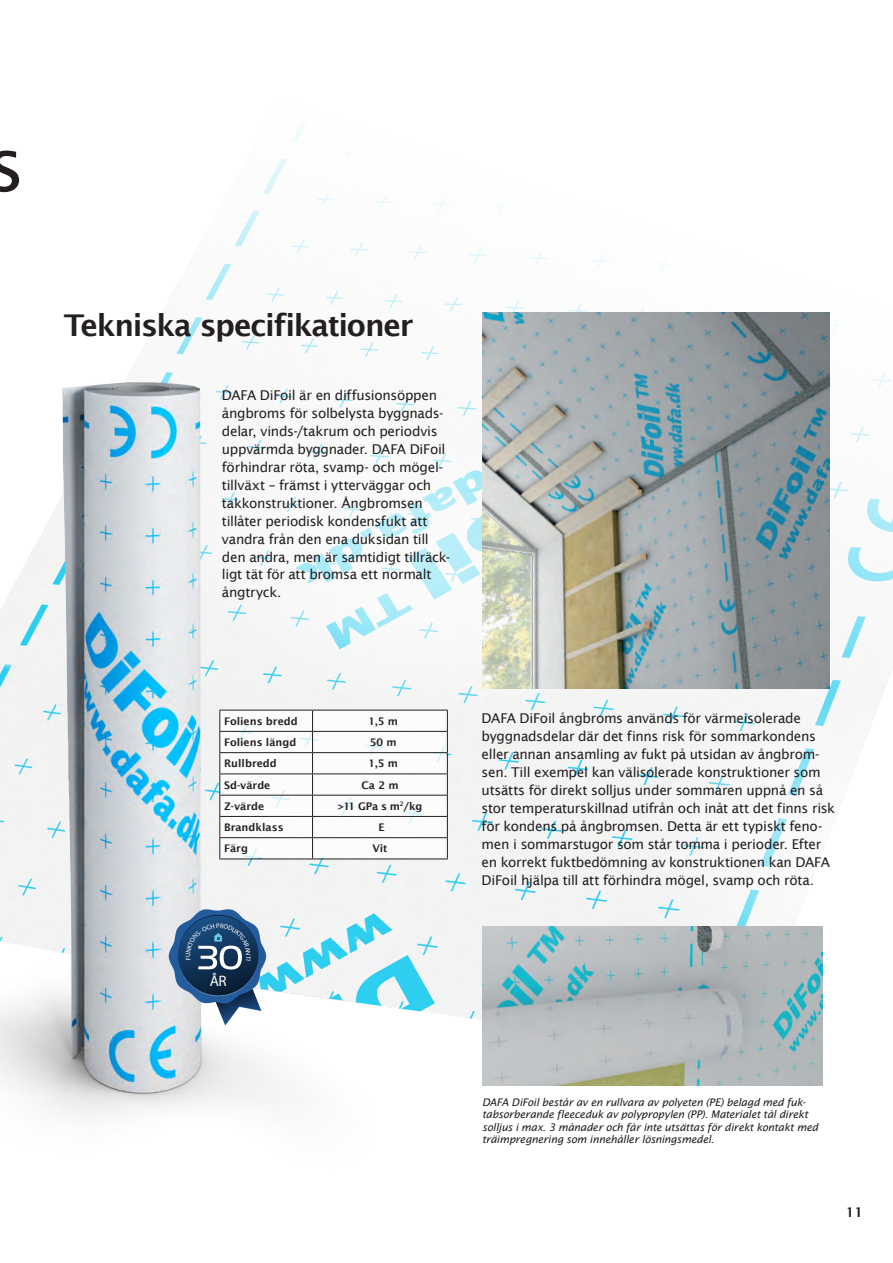
<style>
.page{position:relative;width:893px;height:1263px;background:#fff}
.page>*{position:absolute;margin:0;border:0;box-sizing:border-box;transform-origin:0 0}
.t1{font:75px "Lucida Sans";color:#231f20}
._1_Overskrift{font:600 30px "Lucida Sans";letter-spacing:-.045em;color:#231f20}
.t2{font:15.15px "Myriad Pro";color:#fff}
.t3{font:13.5px/18px "Lucida Sans";letter-spacing:-.02em;color:#231f20}
.t4{font:600 13.5px "Lucida Sans";color:#231f20}
.t5{font:italic 10.5px/12.6px "Lucida Sans";letter-spacing:-.02em;color:#231f20}
._1_Overskrift-2{font:600 10.5px "Lucida Sans";color:#231f20}
</style>
<div class="page">
<img style="left:162px;top:127px;width:731px;height:892px">
<svg style="left:422px;top:385px;width:195px;height:362px;fill:#f6f6f8"></svg>
<div style="left:219px;top:711px;width:229px;height:147px;background:#fff"></div>
<hr style="left:313px;top:710px;width:135px;height:1px;background:#231f20">
<hr style="left:313px;top:731px;width:135px;height:1px;background:#231f20">
<hr style="left:313px;top:752px;width:135px;height:1px;background:#231f20">
<hr style="left:313px;top:773px;width:135px;height:1px;background:#231f20">
<hr style="left:313px;top:795px;width:135px;height:1px;background:#231f20">
<hr style="left:313px;top:816px;width:135px;height:1px;background:#231f20">
<hr style="left:313px;top:837px;width:135px;height:1px;background:#231f20">
<svg style="left:447px;top:710px;width:1px;height:148px"></svg>
<hr style="left:313px;top:858px;width:135px;height:1px;background:#231f20">
<img style="left:0;top:313px;width:422px;height:804px">
<img style="left:62px;top:382px;width:140px;height:710px">
<svg style="left:617px;top:673px;width:276px;height:402px"></svg>
<img style="left:482px;top:926px;width:340px;height:159px">
<img style="left:482px;top:313px;width:347px;height:375px">
<svg style="left:169px;top:909px;width:97px;height:116px"></svg>
<h1 class="t1" style="left:-13px;top:122px;width:40px">s</h1>
<p class="_1_Overskrift" style="left:64px;top:308px;width:351px">Tekniska specifikationer</p>
<p class="t3" style="left:222px;top:386px;width:230px">DAFA DiFoil är en diffusionsöppen ångbroms för solbelysta byggnads&shy;delar, vinds-/takrum och periodvis uppvärmda byggnader. DAFA DiFoil förhindrar röta, svamp- och mögel&shy;tillväxt – främst i ytterväggar och takkonstruktioner. Ångbromsen tillåter periodisk kondensfukt att vandra från den ena duksidan till den andra, men är samtidigt tillräck&shy;ligt tät för att bromsa ett normalt ångtryck.</p>
<p class="_1_Overskrift-2" style="left:224px;top:715px;width:75px">Foliens bredd</p>
<p class="_1_Overskrift-2" style="left:369px;top:715px;width:31px">1,5 m</p>
<p class="_1_Overskrift-2" style="left:224px;top:736px;width:74px">Foliens längd</p>
<p class="_1_Overskrift-2" style="left:370px;top:736px;width:28px">50 m</p>
<p class="_1_Overskrift-2" style="left:224px;top:757px;width:54px">Rullbredd</p>
<p class="_1_Overskrift-2" style="left:369px;top:757px;width:31px">1,5 m</p>
<p class="_1_Overskrift-2" style="left:224px;top:779px;width:48px">Sd-värde</p>
<p class="_1_Overskrift-2" style="left:361px;top:779px;width:39px">Ca 2 m</p>
<p class="_1_Overskrift-2" style="left:224px;top:800px;width:42px">Z-värde</p>
<p class="_1_Overskrift-2" style="left:338px;top:800px;width:86px">&gt;11 GPa s m<sup>2</sup>/kg</p>
<p class="_1_Overskrift-2" style="left:224px;top:821px;width:61px">Brandklass</p>
<p class="_1_Overskrift-2" style="left:378px;top:821px;width:8px">E</p>
<p class="_1_Overskrift-2" style="left:224px;top:843px;width:25px">Färg</p>
<p class="_1_Overskrift-2" style="left:372px;top:843px;width:17px">Vit</p>
<p class="t2" style="left:210px;top:971px;width:18px">ÅR</p>
<p class="t3" style="left:482px;top:709px;width:355px">DAFA DiFoil ångbroms används för värmeisolerade byggnadsdelar där det finns risk för sommarkondens eller annan ansamling av fukt på utsidan av ångbrom&shy;sen. Till exempel kan välisolerade konstruktioner som utsätts för direkt solljus under sommaren uppnå en så stor temperaturskillnad utifrån och inåt att det finns risk för kondens på ångbromsen. Detta är ett typiskt feno&shy;men i sommarstugor som står tomma i perioder. Efter en korrekt fuktbedömning av konstruktionen kan DAFA DiFoil hjälpa till att förhindra mögel, svamp och röta.</p>
<p class="t5" style="left:482px;top:1095px;width:338px">DAFA DiFoil består av en rullvara av polyeten (PE) belagd med fuk&shy;tabsorberande fleeceduk av polypropylen (PP). Materialet tål direkt solljus i max. 3 månader och får inte utsättas för direkt kontakt med träimpregnering som innehåller lösningsmedel.</p>
<p class="t4" style="left:846px;top:1205px;width:19px">11</p>
</div>
